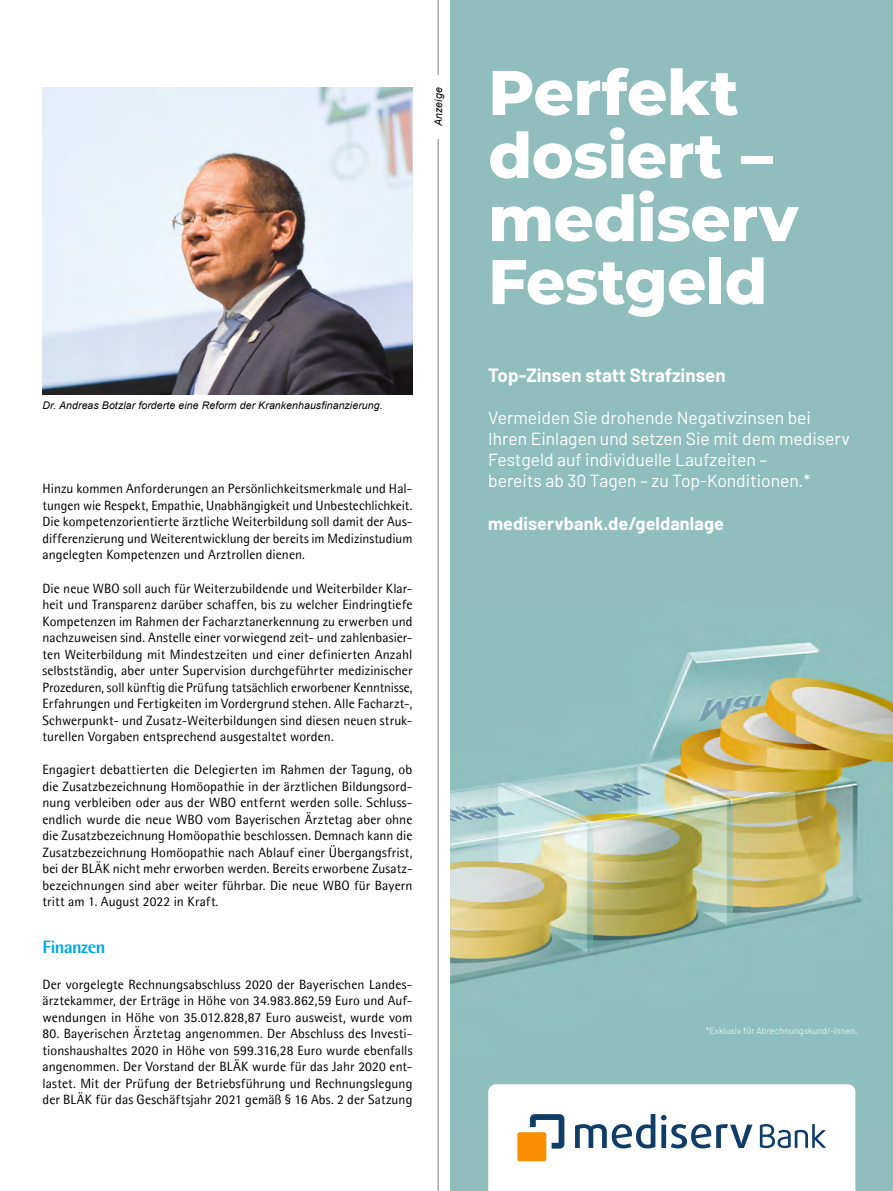
<style>
.page{position:relative;width:893px;height:1191px;background:#fff}
.page>*{position:absolute;margin:0;border:0;box-sizing:border-box;transform-origin:0 0}
.t1{font:800 63px/63px "Montserrat";letter-spacing:-.01em;color:#fff}
.t2{font:700 18.75px "Barlow";color:#fff}
.t3{font:700 18px "Barlow";letter-spacing:.005em;color:#fff}
.t4{font:800 18px "Agfa Rotis Semisans";letter-spacing:-.035em;color:#00a9e0}
.t5{font:17.55px/21px "Barlow";color:#fff}
.t6{font:13.5px/16.5px "Agfa Rotis Semisans";letter-spacing:.005em;color:#000;text-align:justify}
.t7{font:italic 10.5px "Arial";letter-spacing:.01em;color:#000}
.t8{font:300 9px "Barlow";letter-spacing:.005em;color:#fff}
</style>
<div class="page">
<hr style="left:438px;top:0;width:1px;height:1191px;background:#838182">
<div style="left:435px;top:75px;width:7px;height:64px;background:#fff"></div>
<div style="left:451px;top:0;width:442px;height:1191px;background:#8fbebd"></div>
<img style="left:451px;top:642px;width:442px;height:482px">
<svg style="left:488px;top:1084px;width:367px;height:107px"></svg>
<img style="left:43px;top:88px;width:369px;height:306px">
<p class="t7" style="left:432px;top:126px;width:40px;rotate:-90deg">Anzeige</p>
<p class="t7" style="left:43px;top:398px;width:342px">Dr. Andreas Botzlar forderte eine Reform der Krankenhausfinanzierung.</p>
<p class="t6" style="left:43px;top:480px;width:371px">Hinzu kommen Anforderungen an Persönlichkeitsmerkmale und Hal&shy;tungen wie Respekt, Empathie, Unabhängigkeit und Unbestechlichkeit.<br>Die kompetenzorientierte ärztliche Weiterbildung soll damit der Aus&shy;differenzierung und Weiterentwicklung der bereits im Medizinstudium angelegten Kompetenzen und Arztrollen dienen.</p>
<p class="t6" style="left:43px;top:579px;width:371px">Die neue WBO soll auch für Weiterzubildende und Weiterbilder Klar&shy;heit und Transparenz darüber schaffen, bis zu welcher Eindringtiefe Kompetenzen im Rahmen der Facharztanerkennung zu erwerben und nachzuweisen sind. Anstelle einer vorwiegend zeit- und zahlenbasier&shy;ten Weiterbildung mit Mindestzeiten und einer definierten Anzahl selbstständig, aber unter Supervision durchgeführter medizinischer Prozeduren, soll künftig die Prüfung tatsächlich erworbener Kenntnisse, Erfahrungen und Fertigkeiten im Vordergrund stehen. Alle Facharzt-, Schwerpunkt- und Zusatz-Weiterbildungen sind diesen neuen struk&shy;turellen Vorgaben entsprechend ausgestaltet worden.</p>
<p class="t6" style="left:43px;top:761px;width:371px">Engagiert debattierten die Delegierten im Rahmen der Tagung, ob die Zusatzbezeichnung Homöopathie in der ärztlichen Bildungsord&shy;nung verbleiben oder aus der WBO entfernt werden solle. Schluss&shy;endlich wurde die neue WBO vom Bayerischen Ärztetag aber ohne die Zusatzbezeichnung Homöopathie beschlossen. Demnach kann die Zusatzbezeichnung Homöopathie nach Ablauf einer Übergangsfrist, bei der BLÄK nicht mehr erworben werden. Bereits erworbene Zusatz&shy;bezeichnungen sind aber weiter führbar. Die neue WBO für Bayern tritt am 1. August 2022 in Kraft.</p>
<h3 class="t4" style="left:43px;top:935px;width:64px">Finanzen</h3>
<p class="t6" style="left:43px;top:975px;width:371px">Der vorgelegte Rechnungsabschluss 2020 der Bayerischen Landes&shy;ärztekammer, der Erträge in Höhe von 34.983.862,59 Euro und Auf&shy;wendungen in Höhe von 35.012.828,87 Euro ausweist, wurde vom</p>
<p class="t6" style="left:43px;top:1025px;width:371px">80. Bayerischen Ärztetag angenommen. Der Abschluss des Investi&shy;tionshaushaltes 2020 in Höhe von 599.316,28 Euro wurde ebenfalls angenommen. Der Vorstand der BLÄK wurde für das Jahr 2020 ent&shy;lastet. Mit der Prüfung der Betriebsführung und Rechnungslegung der BLÄK für das Geschäftsjahr 2021 gemäß § 16 Abs. 2 der Satzung</p>
<h1 class="t1" style="left:488px;top:58px;width:312px">Perfekt dosiert – mediserv<br>Festgeld</h1>
<h2 class="t2" style="left:488px;top:361px;width:239px">Top-Zinsen statt Strafzinsen</h2>
<p class="t5" style="left:488px;top:406px;width:363px">Vermeiden Sie drohende Negativzinsen bei Ihren Einlagen und setzen Sie mit dem mediserv Festgeld auf individuelle Laufzeiten –<br>bereits ab 30 Tagen – zu Top-Konditionen.*</p>
<h3 class="t3" style="left:488px;top:510px;width:237px">mediservbank.de/geldanlage</h3>
<p class="t8" style="left:706px;top:1024px;width:153px">*Exklusiv für Abrechnungskund/-innen.</p>
</div>
